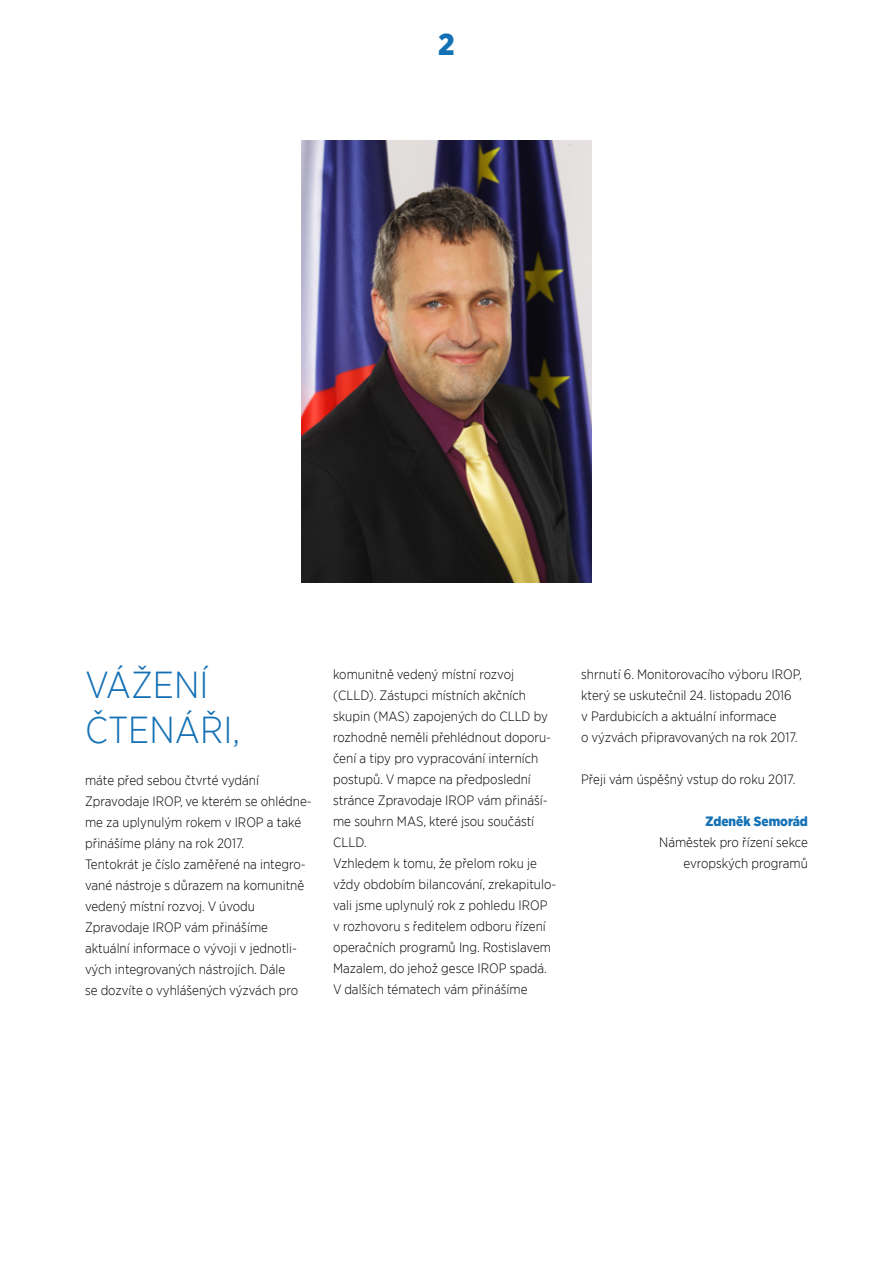
<style>
.page{position:relative;width:893px;height:1263px;background:#fff}
.page>*{position:absolute;margin:0;border:0;box-sizing:border-box;transform-origin:0 0}
.t1{font:300 37.5px/45px "Gotham Narrow";color:#1471b5}
.t2{font:900 30px "Gotham Narrow";color:#1471b5}
.t3{font:300 13.5px/21px "Gotham Narrow";color:#000}
.t4{font:900 13.5px "Gotham Narrow";color:#1471b5}
</style>
<div class="page">
<img style="left:302px;top:140px;width:289px;height:443px">
<h2 class="t2" style="left:438px;top:24px;width:18px">2</h2>
<h1 class="t1" style="left:85px;top:661px;width:157px">VÁŽENÍ<br>ČTENÁŘI,</h1>
<p class="t3" style="left:85px;top:769px;width:228px">máte před sebou čtvrté vydání Zpravodaje IROP, ve kterém se ohlédne&shy;me za uplynulým rokem v IROP a také přinášíme plány na rok 2017.<br>Tentokrát je číslo zaměřené na integro&shy;vané nástroje s důrazem na komunitně vedený místní rozvoj. V úvodu Zpravodaje IROP vám přinášíme aktuální informace o vývoji v jednotli&shy;vých integrovaných nástrojích. Dále<br>se dozvíte o vyhlášených výzvách pro</p>
<p class="t3" style="left:333px;top:663px;width:225px">komunitně vedený místní rozvoj (CLLD). Zástupci místních akčních skupin (MAS) zapojených do CLLD by rozhodně neměli přehlédnout doporu&shy;čení a tipy pro vypracování interních postupů. V mapce na předposlední stránce Zpravodaje IROP vám přináší&shy;me souhrn MAS, které jsou součástí CLLD.<br>Vzhledem k tomu, že přelom roku je vždy obdobím bilancování, zrekapitulo&shy;vali jsme uplynulý rok z pohledu IROP v rozhovoru s ředitelem odboru řízení operačních programů Ing. Rostislavem Mazalem, do jehož gesce IROP spadá.<br>V dalších tématech vám přinášíme</p>
<p class="t3" style="left:581px;top:663px;width:222px">shrnutí 6. Monitorovacího výboru IROP, který se uskutečnil 24. listopadu 2016 v Pardubicích a aktuální informace<br>o výzvách připravovaných na rok 2017.</p>
<p class="t3" style="left:581px;top:768px;width:216px">Přeji vám úspěšný vstup do roku 2017.</p>
<p class="t4" style="left:706px;top:812px;width:104px">Zdeněk Semorád</p>
<p class="t3" style="left:659px;top:831px;width:150px;text-align:right">Náměstek pro řízení sekce evropských programů</p>
</div>
